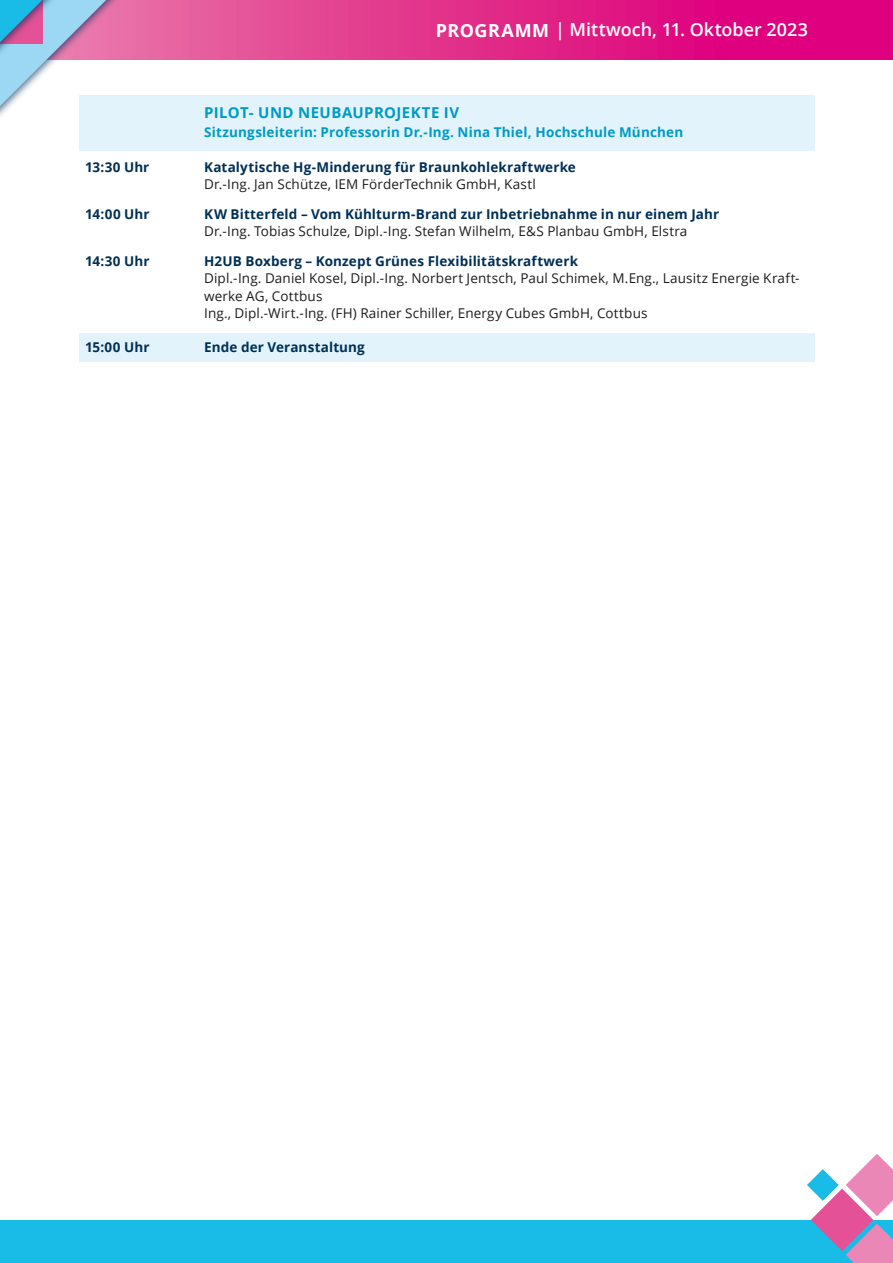
<style>
.page{position:relative;width:893px;height:1263px;background:#fff}
.page>*{position:absolute;margin:0;border:0;box-sizing:border-box;transform-origin:0 0}
.t1{font:600 18px "Open Sans";color:#fff}
.t2{font:700 15px "Open Sans";letter-spacing:.025em;color:#009ac3}
.t3{font:13.5px/17.2px "Open Sans";letter-spacing:.01em;color:#1d1d1b}
.t4{font:700 13.5px "Open Sans";letter-spacing:.01em;color:#003056}
.t5{font:700 13.5px "Open Sans";letter-spacing:.015em;color:#009ac3}
.s1{font-weight:700}
</style>
<div class="page">
<div style="left:0;top:1220px;width:893px;height:43px;background:#19bbe7"></div>
<svg style="left:136px;top:0;width:757px;height:60px;background:#e1298a"></svg>
<div style="left:0;top:0;width:136px;height:205px;background:#003056;opacity:.75"></div>
<svg style="left:0;top:0;width:126px;height:197px"></svg>
<div style="left:79px;top:96px;width:735px;height:55px;background:#e2f3fc"></div>
<div style="left:79px;top:333px;width:735px;height:29px;background:#e2f3fc"></div>
<svg style="left:807px;top:1154px;width:86px;height:109px"></svg>
<h1 class="t1" style="left:436px;top:18px;width:374px"><span class="s1">PROGRAMM</span> | Mittwoch, 11. Oktober 2023</h1>
<p class="t2" style="left:204px;top:102px;width:257px">PILOT- UND NEUBAUPROJEKTE IV</p>
<p class="t5" style="left:204px;top:123px;width:481px">Sitzungsleiterin: Professorin Dr.-Ing. Nina Thiel, Hochschule München</p>
<p class="t4" style="left:85px;top:157px;width:66px">13:30 Uhr</p>
<p class="t4" style="left:204px;top:157px;width:373px">Katalytische Hg-Minderung für Braunkohlekraftwerke</p>
<p class="t3" style="left:204px;top:175px;width:333px">Dr.-Ing. Jan Schütze, IEM FörderTechnik GmbH, Kastl</p>
<p class="t4" style="left:85px;top:204px;width:66px">14:00 Uhr</p>
<p class="t4" style="left:204px;top:204px;width:517px">KW Bitterfeld – Vom Kühlturm-Brand zur Inbetriebnahme in nur einem Jahr</p>
<p class="t3" style="left:204px;top:222px;width:485px">Dr.-Ing. Tobias Schulze, Dipl.-Ing. Stefan Wilhelm, E&amp;S Planbau GmbH, Elstra</p>
<p class="t4" style="left:85px;top:252px;width:66px">14:30 Uhr</p>
<p class="t4" style="left:204px;top:252px;width:375px">H2UB Boxberg – Konzept Grünes Flexibilitätskraftwerk</p>
<p class="t3" style="left:204px;top:269px;width:597px">Dipl.-Ing. Daniel Kosel, Dipl.-Ing. Norbert Jentsch, Paul Schimek, M.Eng., Lausitz Energie Kraft&shy;werke AG, Cottbus<br>Ing., Dipl.-Wirt.-Ing. (FH) Rainer Schiller, Energy Cubes GmbH, Cottbus</p>
<p class="t4" style="left:85px;top:338px;width:66px">15:00 Uhr</p>
<p class="t4" style="left:204px;top:338px;width:162px">Ende der Veranstaltung</p>
</div>
